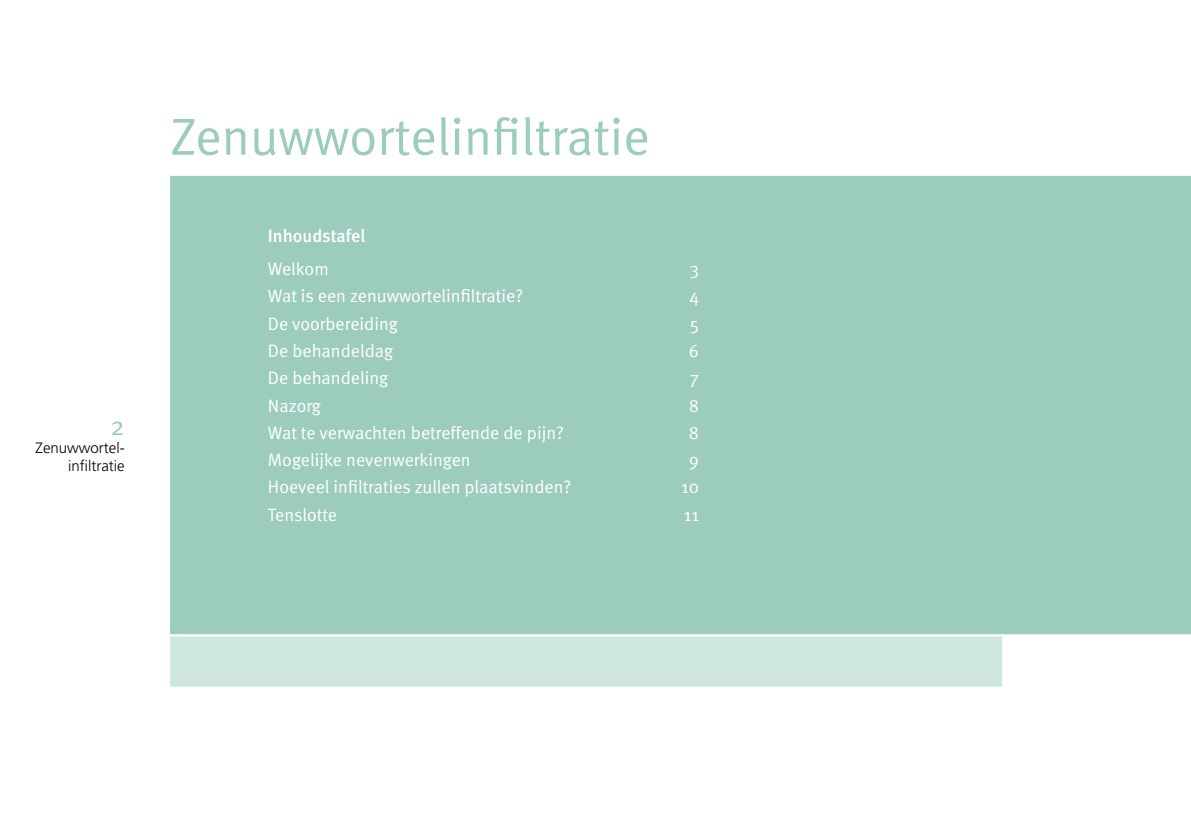
<style>
.page{position:relative;width:1191px;height:840px;background:#fff}
.page>*{position:absolute;margin:0;border:0;box-sizing:border-box;transform-origin:0 0}
.t1{font:52px "Meta Normal";color:#9cccbe}
.t2{font:18px "Meta Normal";color:#fff}
.t3{font:500 18px "Meta";color:#fff}
.t4{font:300 15px/18px "Frutiger";color:#000;text-align:right}
</style>
<div class="page">
<div style="left:171px;top:635px;width:830px;height:50px;background:#cee6df"></div>
<div style="left:170px;top:634px;width:832px;height:52px;border:2px solid #cee6df"></div>
<div style="left:171px;top:177px;width:1019px;height:456px;background:#9cccbe"></div>
<hr style="left:147px;top:634px;width:1044px;height:2px;background:#fff">
<p class="t4" style="left:36px;top:439px;width:91px">Zenuwwortel&shy;infiltratie</p>
<h1 class="t1" style="left:170px;top:106px;width:481px">Zenuwwortelinfiltratie</h1>
<p class="t3" style="left:268px;top:225px;width:99px">Inhoudstafel</p>
<p class="t2" style="left:268px;top:258px;width:62px">Welkom</p>
<p class="t2" style="left:689px;top:258px;width:11px">3</p>
<p class="t2" style="left:268px;top:285px;width:256px">Wat is een zenuwwortelinfiltratie?</p>
<p class="t2" style="left:689px;top:285px;width:11px">4</p>
<p class="t2" style="left:268px;top:313px;width:131px">De voorbereiding</p>
<p class="t2" style="left:690px;top:313px;width:10px">5</p>
<p class="t2" style="left:268px;top:340px;width:127px">De behandeldag</p>
<p class="t2" style="left:689px;top:340px;width:12px">6</p>
<p class="t2" style="left:268px;top:367px;width:122px">De behandeling</p>
<p class="t2" style="left:690px;top:367px;width:10px">7</p>
<p class="t2" style="left:268px;top:394px;width:55px">Nazorg</p>
<p class="t2" style="left:689px;top:394px;width:12px">8</p>
<p class="t2" style="left:268px;top:422px;width:297px">Wat te verwachten betreffende de pijn?</p>
<p class="t2" style="left:689px;top:422px;width:12px">8</p>
<p class="t2" style="left:268px;top:449px;width:204px">Mogelijke nevenwerkingen</p>
<p class="t2" style="left:689px;top:449px;width:12px">9</p>
<p class="t2" style="left:268px;top:476px;width:305px">Hoeveel infiltraties zullen plaatsvinden?</p>
<p class="t2" style="left:681px;top:476px;width:19px">10</p>
<p class="t2" style="left:268px;top:504px;width:71px">Tenslotte</p>
<p class="t2" style="left:683px;top:504px;width:17px">11</p>
</div>
